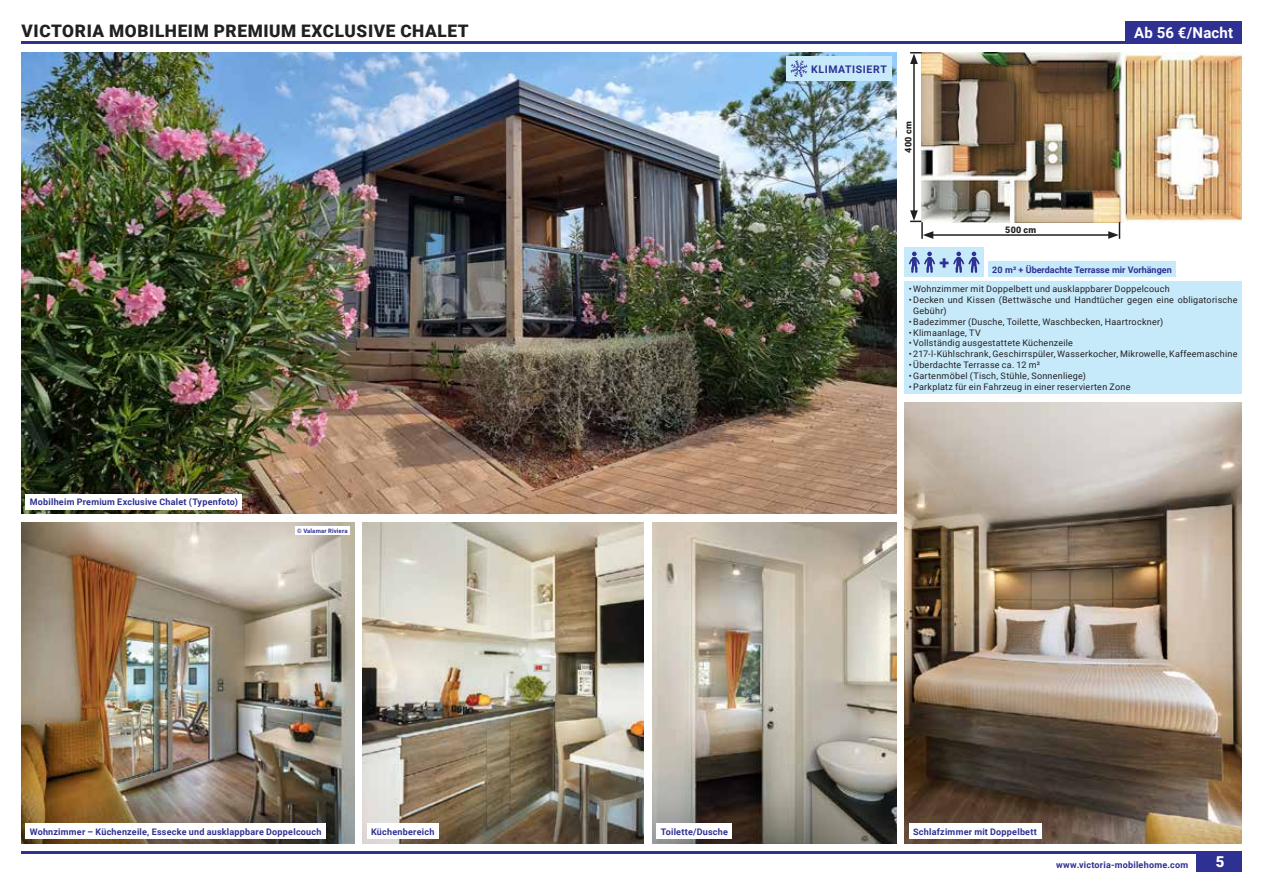
<style>
.page{position:relative;width:1263px;height:893px;background:#fff}
.page>*{position:absolute;margin:0;border:0;box-sizing:border-box;transform-origin:0 0}
.t1{font:900 18px "Roboto";color:#2e3092}
.t2{font:900 17.25px "Roboto";letter-spacing:.035em;color:#231f20}
.t3{font:700 15px "Roboto";letter-spacing:.01em;color:#fff}
.t4{font:900 15px "Roboto";color:#fff}
.t5{font:700 10.5px "Roboto";letter-spacing:.06em;color:#2e3092}
.t6{font:9px/10.8px "Roboto";letter-spacing:.025em;color:#231f20}
.t7{font:700 9px "Roboto";letter-spacing:.025em;color:#2e3092}
.t8{font:700 9px "Roboto";color:#2e3092}
.t9{font:900 9px "Roboto";letter-spacing:.025em;color:#231f20}
.t10{font:700 6px "Roboto";letter-spacing:.025em;color:#2e3092}
</style>
<div class="page">
<hr style="left:21px;top:852px;width:1221px;height:2px;background:#2e3092">
<div style="left:1197px;top:852px;width:45px;height:20px;background:#2e3092"></div>
<hr style="left:21px;top:41px;width:1221px;height:3px;background:#2e3092">
<div style="left:1126px;top:21px;width:116px;height:23px;background:#2e3092"></div>
<img style="left:21px;top:52px;width:875px;height:462px">
<img style="left:21px;top:522px;width:333px;height:321px">
<img style="left:905px;top:402px;width:337px;height:441px">
<img style="left:652px;top:522px;width:244px;height:321px">
<img style="left:363px;top:522px;width:281px;height:321px">
<div style="left:905px;top:247px;width:79px;height:30px;background:#c7eafb"></div>
<svg style="left:909px;top:252px;width:26px;height:21px"></svg>
<svg style="left:953px;top:252px;width:26px;height:21px"></svg>
<div style="left:988px;top:262px;width:188px;height:15px;background:#c7eafb"></div>
<div style="left:905px;top:281px;width:337px;height:113px;background:#c7eafb"></div>
<img style="left:921px;top:52px;width:321px;height:170px">
<hr style="left:931px;top:234px;width:179px;height:2px;background:#231f20">
<svg style="left:1108px;top:222px;width:12px;height:17px"></svg>
<hr style="left:913px;top:62px;width:2px;height:151px;background:#231f20">
<svg style="left:910px;top:210px;width:23px;height:29px"></svg>
<svg style="left:910px;top:52px;width:12px;height:12px"></svg>
<div style="left:656px;top:824px;width:76px;height:15px;background:#fff"></div>
<div style="left:909px;top:824px;width:132px;height:15px;background:#fff"></div>
<div style="left:367px;top:824px;width:72px;height:15px;background:#fff"></div>
<div style="left:26px;top:824px;width:300px;height:15px;background:#fff"></div>
<div style="left:26px;top:494px;width:216px;height:15px;background:#fff"></div>
<div style="left:295px;top:526px;width:55px;height:9px;background:#fff"></div>
<div style="left:786px;top:56px;width:105px;height:25px;background:#c7eafb"></div>
<svg style="left:790px;top:60px;width:17px;height:17px"></svg>
<h2 class="t2" style="left:22px;top:19px;width:449px">VICTORIA MOBILHEIM PREMIUM EXCLUSIVE CHALET</h2>
<h3 class="t3" style="left:1134px;top:22px;width:100px">Ab 56 €/Nacht</h3>
<p class="t7" style="left:30px;top:496px;width:210px">Mobilheim Premium Exclusive Chalet (Typenfoto)</p>
<p class="t10" style="left:297px;top:527px;width:52px">© Valamar Riviera</p>
<p class="t5" style="left:811px;top:62px;width:77px">KLIMATISIERT</p>
<p class="t9" style="left:902px;top:153px;width:33px;rotate:-90deg">400 cm</p>
<p class="t9" style="left:1005px;top:224px;width:33px">500 cm</p>
<h1 class="t1" style="left:939px;top:250px;width:11px">+</h1>
<p class="t8" style="left:992px;top:263px;width:181px">20 m² + Überdachte Terrasse mir Vorhängen</p>
<p class="t6" style="left:909px;top:283px;width:262px">•Wohnzimmer mit Doppelbett und ausklappbarer Doppelcouch</p>
<p class="t6" style="left:913px;top:294px;width:326px;text-indent:-4px">•Decken und Kissen (Bettwäsche und Handtücher gegen eine obligatorische<br>Gebühr)</p>
<p class="t6" style="left:909px;top:316px;width:256px">•Badezimmer (Dusche, Toilette, Waschbecken, Haartrockner)</p>
<p class="t6" style="left:909px;top:327px;width:73px">•Klimaanlage, TV</p>
<p class="t6" style="left:909px;top:337px;width:166px">•Vollständig ausgestattete Küchenzeile</p>
<p class="t6" style="left:909px;top:348px;width:330px">•217-l-Kühlschrank, Geschirrspüler, Wasserkocher, Mikrowelle, Kaffeemaschine</p>
<p class="t6" style="left:909px;top:359px;width:133px">•Überdachte Terrasse ca. 12 m²</p>
<p class="t6" style="left:909px;top:370px;width:179px">•Gartenmöbel (Tisch, Stühle, Sonnenliege)</p>
<p class="t6" style="left:909px;top:381px;width:223px">•Parkplatz für ein Fahrzeug in einer reservierten Zone</p>
<p class="t7" style="left:30px;top:825px;width:293px">Wohnzimmer – Küchenzeile, Essecke und ausklappbare Doppelcouch</p>
<p class="t7" style="left:371px;top:825px;width:65px">Küchenbereich</p>
<p class="t7" style="left:661px;top:825px;width:69px">Toilette/Dusche</p>
<p class="t7" style="left:913px;top:825px;width:125px">Schlafzimmer mit Doppelbett</p>
<p class="t7" style="left:1056px;top:858px;width:133px">www.victoria-mobilehome.com</p>
<h3 class="t4" style="left:1216px;top:852px;width:10px">5</h3>
</div>
